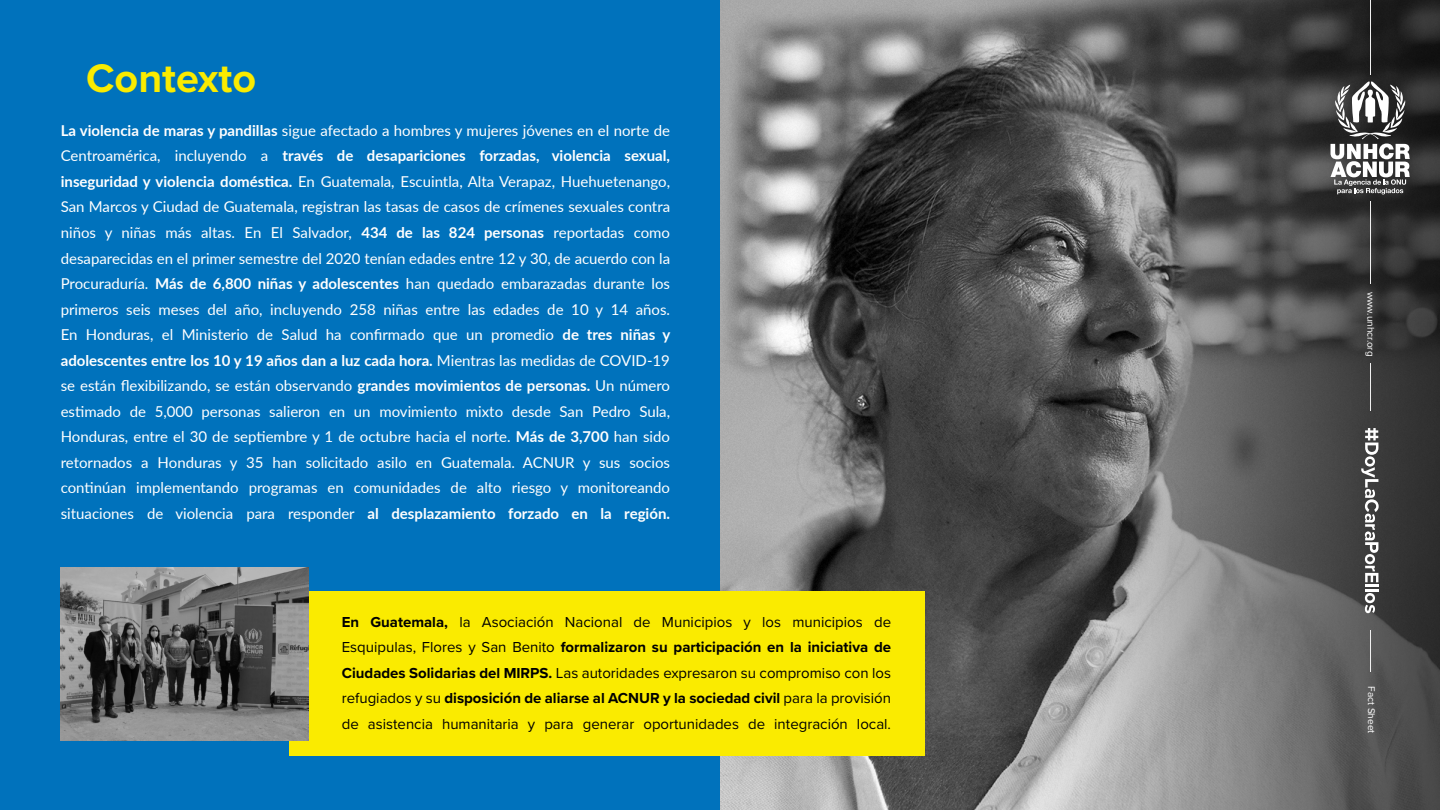
<style>
.page{position:relative;width:1440px;height:810px;background:#fff}
.page>*{position:absolute;margin:0;border:0;box-sizing:border-box;transform-origin:0 0}
.t1{font:700 41.33px "Proxima Nova";color:#faeb00}
.t2{font:15px/25.6px "Lato";color:#fff;text-align:justify}
.t3{font:15px/25.6px "Proxima Nova";color:#000;text-align:justify}
.t4{font:10.05px "Proxima Nova";color:#fff}
.s1{font-weight:700}
</style>
<div class="page">
<div style="left:0;top:0;width:1439px;height:810px;background:#0072bc"></div>
<img style="left:721px;top:0;width:719px;height:810px">
<div style="left:289px;top:592px;width:636px;height:164px;background:#faeb00"></div>
<img style="left:61px;top:567px;width:247px;height:174px">
<hr style="left:1370px;top:0;width:1px;height:74px;background:#f0f0f0">
<hr style="left:1370px;top:201px;width:1px;height:83px;background:#f0f0f0">
<svg style="left:1331px;top:81px;width:79px;height:113px;background:#787878"></svg>
<svg style="left:1361px;top:428px;width:18px;height:185px;background:#7c7c7c"></svg>
<hr style="left:1370px;top:363px;width:1px;height:47px;background:#f0f0f0">
<hr style="left:1370px;top:630px;width:1px;height:42px;background:#f0f0f0">
<h1 class="t1" style="left:86px;top:47px;width:171px">Contexto</h1>
<p class="t2" style="left:61px;top:117px;width:611px"><span class="s1">La violencia de maras y pandillas</span> sigue afectado a hombres y mujeres jóvenes en el norte de Centroamérica, incluyendo a <span class="s1">través de desapariciones forzadas, violencia sexual, inseguridad y violencia doméstica.</span> En Guatemala, Escuintla, Alta Verapaz, Huehuetenango, San Marcos y Ciudad de Guatemala, registran las tasas de casos de crímenes sexuales contra niños y niñas más altas. En El Salvador, <span class="s1">434 de las 824 personas</span> reportadas como desaparecidas en el primer semestre del 2020 tenían edades entre 12 y 30, de acuerdo con la Procuraduría. <span class="s1">Más de 6,800 niñas y adolescentes</span> han quedado embarazadas durante los primeros seis meses del año, incluyendo 258 niñas entre las edades de 10 y 14 años.<br>En Honduras, el Ministerio de Salud ha confirmado que un promedio <span class="s1">de tres niñas y adolescentes entre los 10 y 19 años dan a luz cada hora.</span> Mientras las medidas de COVID-19 se están flexibilizando, se están observando <span class="s1">grandes movimientos de personas.</span> Un número estimado de 5,000 personas salieron en un movimiento mixto desde San Pedro Sula, Honduras, entre el 30 de septiembre y 1 de octubre hacia el norte. <span class="s1">Más de 3,700</span> han sido retornados a Honduras y 35 han solicitado asilo en Guatemala. ACNUR y sus socios continúan implementando programas en comunidades de alto riesgo y monitoreando situaciones de violencia para responder <span class="s1">al desplazamiento forzado en la región.</span></p>
<p class="t3" style="left:342px;top:608px;width:551px"><span class="s1">En Guatemala,</span> la Asociación Nacional de Municipios y los municipios de Esquipulas, Flores y San Benito <span class="s1">formalizaron su participación en la iniciativa de Ciudades Solidarias del MIRPS.</span> Las autoridades expresaron su compromiso con los refugiados y su <span class="s1">disposición de aliarse al ACNUR y la sociedad civil</span> para la provisión de asistencia humanitaria y para generar oportunidades de integración local.</p>
<p class="t4" style="left:1378px;top:292px;width:66px;rotate:90deg">www.unhcr.org</p>
<p class="t4" style="left:1379px;top:686px;width:48px;rotate:90deg">Fact Sheet</p>
</div>
